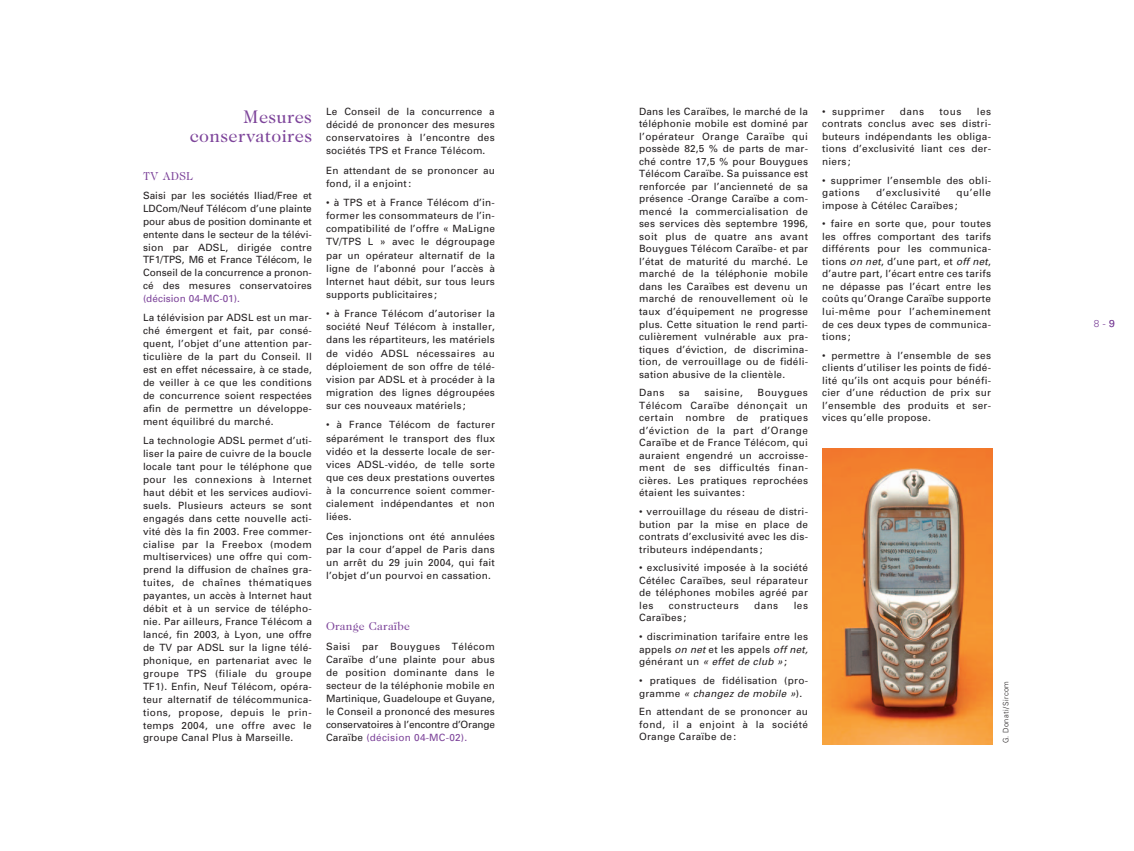
<style>
.page{position:relative;width:1134px;height:851px;background:#fff}
.page>*{position:absolute;margin:0;border:0;box-sizing:border-box;transform-origin:0 0}
.t1{font:18.75px/19.1px "Caslon";letter-spacing:.025em;color:#7d449a;text-align:right}
.t2{font:11.88px "Caslon";letter-spacing:.02em;color:#7d449a}
.t3{font:10px/12.5px "Univers";letter-spacing:.025em;color:#231f20;text-align:justify}
.t4{font:10px "Univers";letter-spacing:.045em;color:#231f20}
.t5{font:10px "Univers";color:#7d449a}
.t6{font:300 10px "Univers";color:#7d449a}
.t7{font:300 7.5px "Univers";letter-spacing:.04em;color:#231f20}
.s1{color:#7d449a}
.s2{font-style:italic}
</style>
<div class="page">
<img style="left:822px;top:448px;width:170px;height:296px">
<h1 class="t1" style="left:190px;top:106px;width:124px">Mesures conservatoires</h1>
<p class="t2" style="left:143px;top:168px;width:52px">TV ADSL</p>
<p class="t3" style="left:143px;top:190px;width:170px;line-height:12.9px">Saisi par les sociétés Iliad/Free et LDCom/Neuf Télécom d’une plainte pour abus de position dominante et entente dans le secteur de la télévi&shy;sion par ADSL, dirigée contre TF1/TPS, M6 et France Télécom, le Conseil de la concurrence a pronon&shy;cé des mesures conservatoires</p>
<p class="t5" style="left:143px;top:295px;width:98px">(décision 04-MC-01).</p>
<p class="t3" style="left:143px;top:312px;width:170px;line-height:12.9px">La télévision par ADSL est un mar&shy;ché émergent et fait, par consé&shy;quent, l’objet d’une attention par&shy;ticulière de la part du Conseil. Il est en effet nécessaire, à ce stade, de veiller à ce que les conditions de concurrence soient respectées afin de permettre un développe&shy;ment équilibré du marché.</p>
<p class="t3" style="left:143px;top:435px;width:170px;line-height:12.9px">La technologie ADSL permet d’uti&shy;liser la paire de cuivre de la boucle locale tant pour le téléphone que pour les connexions à Internet haut débit et les services audiovi&shy;suels. Plusieurs acteurs se sont engagés dans cette nouvelle acti&shy;vité dès la fin 2003. Free commer&shy;cialise par la Freebox (modem multiservices) une offre qui com&shy;prend la diffusion de chaînes gra&shy;tuites, de chaînes thématiques payantes, un accès à Internet haut débit et à un service de télépho&shy;nie. Par ailleurs, France Télécom a lancé, fin 2003, à Lyon, une offre de TV par ADSL sur la ligne télé&shy;phonique, en partenariat avec le groupe TPS (filiale du groupe TF1). Enfin, Neuf Télécom, opéra&shy;teur alternatif de télécommunica&shy;tions, propose, depuis le prin&shy;temps 2004, une offre avec le groupe Canal Plus à Marseille.</p>
<p class="t3" style="left:326px;top:106px;width:170px;line-height:13.1px">Le Conseil de la concurrence a décidé de prononcer des mesures conservatoires à l’encontre des sociétés TPS et France Télécom.</p>
<p class="t3" style="left:326px;top:164px;width:170px;line-height:13.1px">En attendant de se prononcer au fond, il a enjoint:</p>
<p class="t3" style="left:326px;top:197px;width:170px;line-height:13.1px">• à TPS et à France Télécom d’in&shy;former les consommateurs de l’in&shy;compatibilité de l’offre « MaLigne TV/TPS L » avec le dégroupage par un opérateur alternatif de la ligne de l’abonné pour l’accès à Internet haut débit, sur tous leurs supports publicitaires;</p>
<p class="t3" style="left:326px;top:308px;width:170px;line-height:13.1px">• à France Télécom d’autoriser la société Neuf Télécom à installer, dans les répartiteurs, les matériels de vidéo ADSL nécessaires au déploiement de son offre de télé&shy;vision par ADSL et à procéder à la migration des lignes dégroupées sur ces nouveaux matériels;</p>
<p class="t3" style="left:326px;top:419px;width:170px;line-height:13.1px">• à France Télécom de facturer séparément le transport des flux vidéo et la desserte locale de ser&shy;vices ADSL-vidéo, de telle sorte que ces deux prestations ouvertes à la concurrence soient commer&shy;cialement indépendantes et non liées.</p>
<p class="t3" style="left:326px;top:530px;width:170px;line-height:13.1px">Ces injonctions ont été annulées par la cour d’appel de Paris dans un arrêt du 29 juin 2004, qui fait l’objet d’un pourvoi en cassation.</p>
<p class="t2" style="left:326px;top:619px;width:85px">Orange Caraïbe</p>
<p class="t3" style="left:326px;top:640px;width:170px;line-height:13.1px">Saisi par Bouygues Télécom Caraïbe d’une plainte pour abus de position dominante dans le secteur de la téléphonie mobile en Martinique, Guadeloupe et Guyane, le Conseil a prononcé des mesures conservatoires à l’encontre d’Orange Caraïbe <span class="s1">(décision 04-MC-02).</span></p>
<p class="t3" style="left:639px;top:106px;width:170px">Dans les Caraïbes, le marché de la téléphonie mobile est dominé par l’opérateur Orange Caraïbe qui possède 82,5 % de parts de mar&shy;ché contre 17,5 % pour Bouygues Télécom Caraïbe. Sa puissance est renforcée par l’ancienneté de sa présence -Orange Caraïbe a com&shy;mencé la commercialisation de ses services dès septembre 1996, soit plus de quatre ans avant Bouygues Télécom Caraïbe- et par l’état de maturité du marché. Le marché de la téléphonie mobile dans les Caraïbes est devenu un marché de renouvellement où le taux d’équipement ne progresse plus. Cette situation le rend parti&shy;culièrement vulnérable aux pra&shy;tiques d’éviction, de discrimina&shy;tion, de verrouillage ou de fidéli&shy;sation abusive de la clientèle.</p>
<p class="t3" style="left:639px;top:387px;width:27px">Dans</p>
<p class="t3" style="left:679px;top:387px;width:13px">sa</p>
<p class="t4" style="left:704px;top:389px;width:40px">saisine,</p>
<p class="t3" style="left:639px;top:387px;width:170px;text-indent:118px">Bouygues Télécom Caraïbe dénonçait un certain nombre de pratiques d’éviction de la part d’Orange Caraïbe et de France Télécom, qui auraient engendré un accroisse&shy;ment de ses difficultés finan&shy;cières. Les pratiques reprochées étaient les suivantes:</p>
<p class="t3" style="left:639px;top:506px;width:170px">• verrouillage du réseau de distri&shy;bution par la mise en place de contrats d’exclusivité avec les dis&shy;tributeurs indépendants;</p>
<p class="t3" style="left:639px;top:562px;width:170px">• exclusivité imposée à la société Cétélec Caraïbes, seul réparateur de téléphones mobiles agréé par les</p>
<p class="t4" style="left:669px;top:601px;width:71px">constructeurs</p>
<p class="t3" style="left:754px;top:600px;width:26px">dans</p>
<p class="t3" style="left:794px;top:600px;width:16px">les</p>
<p class="t3" style="left:639px;top:612px;width:49px">Caraïbes;</p>
<p class="t3" style="left:639px;top:631px;width:170px">• discrimination tarifaire entre les appels <span class="s2">on net</span> et les appels <span class="s2">off net, </span>générant un <span class="s2">« effet de club »</span>;</p>
<p class="t3" style="left:639px;top:675px;width:170px">• pratiques de fidélisation (pro&shy;gramme <span class="s2">« changez de mobile »</span>).</p>
<p class="t3" style="left:639px;top:706px;width:170px">En attendant de se prononcer au fond, il a enjoint à la société Orange Caraïbe de:</p>
<p class="t3" style="left:822px;top:106px;width:170px;text-indent:155px">les contrats conclus avec ses distri&shy;buteurs indépendants les obliga&shy;tions d’exclusivité liant ces der&shy;niers;</p>
<p class="t3" style="left:822px;top:175px;width:170px">• supprimer l’ensemble des obli&shy;gations</p>
<p class="t4" style="left:822px;top:108px;width:64px">• supprimer</p>
<p class="t3" style="left:900px;top:106px;width:26px">dans</p>
<p class="t3" style="left:939px;top:106px;width:23px">tous</p>
<p class="t3" style="left:822px;top:187px;width:170px;text-indent:134px">qu’elle impose à Cétélec Caraïbes;</p>
<p class="t3" style="left:822px;top:218px;width:170px">• faire en sorte que, pour toutes les offres comportant des tarifs différents pour les communica&shy;tions <span class="s2">on net</span>, d’une part, et <span class="s2">off net</span>, d’autre part, l’écart entre ces tarifs ne dépasse pas l’écart entre les coûts qu’Orange Caraïbe supporte lui-même pour l’acheminement de ces deux types de communica&shy;tions;</p>
<p class="t3" style="left:822px;top:350px;width:170px">• permettre à l’ensemble de ses clients d’utiliser les points de fidé&shy;lité qu’ils ont acquis pour bénéfi&shy;cier d’une réduction de prix sur l’ensemble des produits et ser&shy;vices qu’elle propose.</p>
<p class="t4" style="left:876px;top:189px;width:66px">d’exclusivité</p>
<p class="t7" style="left:1003px;top:743px;width:64px;rotate:-90deg">G. Donati/Sircom</p>
<p class="t6" style="left:1094px;top:319px;width:23px">8-9</p>
</div>
